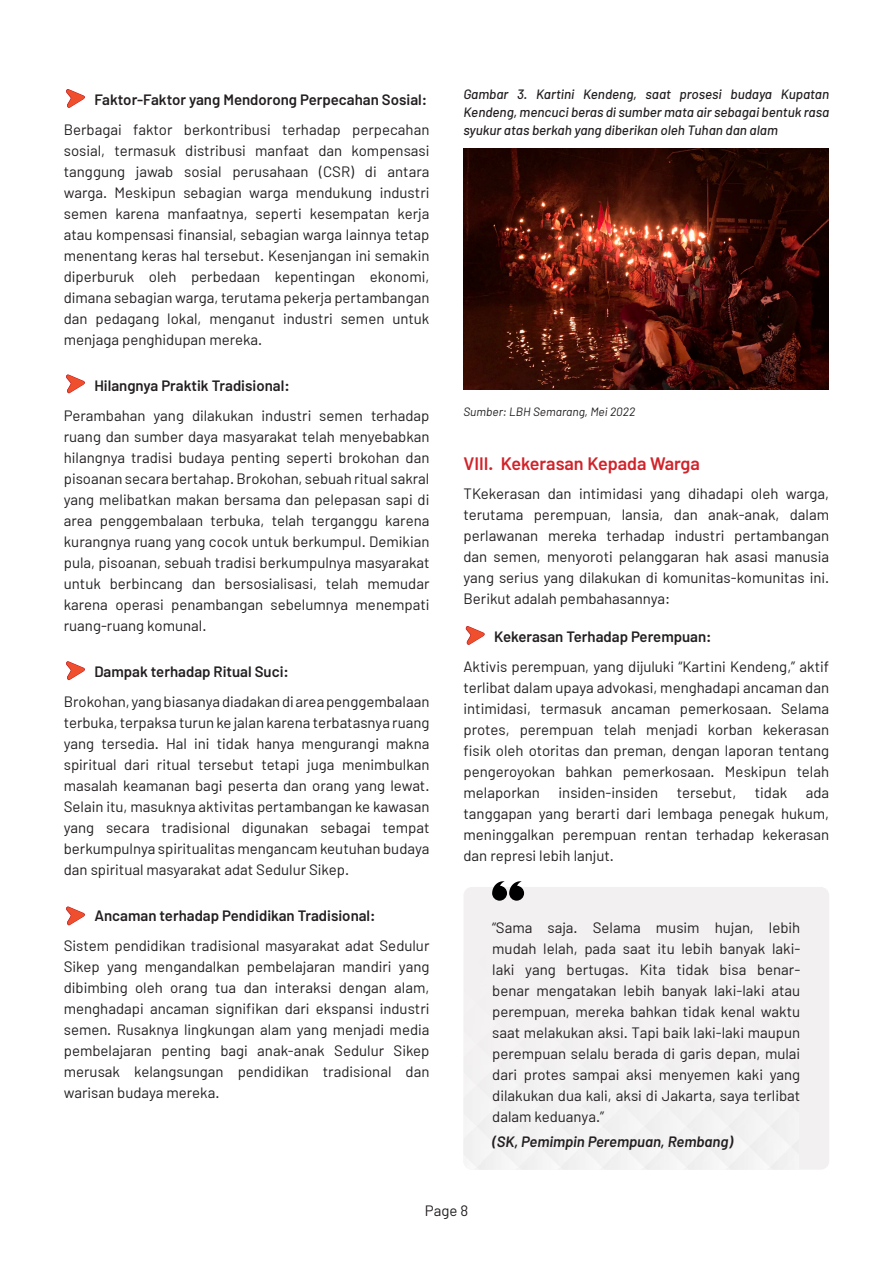
<style>
.page{position:relative;width:893px;height:1263px;background:#fff}
.page>*{position:absolute;margin:0;border:0;box-sizing:border-box;transform-origin:0 0}
.heading_2{font:600 18px "Barlow";color:#d1232a}
.t1{font:15px/21px "Barlow";color:#231f20;text-align:justify}
.t2{font:600 15px "Barlow";color:#231f20}
.t3{font:italic 600 15px "Barlow";color:#231f20}
.gambar{font:italic 500 13.5px/18px "Barlow";color:#231f20;text-align:justify}
.sumber{font:italic 12px "Barlow";color:#231f20}
</style>
<div class="page">
<svg style="left:66px;top:89px;width:19px;height:19px"></svg>
<svg style="left:66px;top:374px;width:19px;height:19px"></svg>
<svg style="left:66px;top:661px;width:19px;height:19px"></svg>
<svg style="left:66px;top:906px;width:19px;height:19px"></svg>
<img style="left:464px;top:148px;width:365px;height:242px">
<svg style="left:466px;top:626px;width:18px;height:19px"></svg>
<div style="left:463px;top:887px;width:366px;height:283px;background:#f3f0f1;border-radius:9px"></div>
<svg style="left:492px;top:881px;width:32px;height:20px"></svg>
<p class="t2" style="left:94px;top:91px;width:334px">Faktor-Faktor yang Mendorong Perpecahan Sosial:</p>
<p class="t1" style="left:64px;top:118px;width:367px">Berbagai faktor berkontribusi terhadap perpecahan sosial, termasuk distribusi manfaat dan kompensasi tanggung jawab sosial perusahaan (CSR) di antara warga. Meskipun sebagian warga mendukung industri semen karena manfaatnya, seperti kesempatan kerja atau kompensasi finansial, sebagian warga lainnya tetap menentang keras hal tersebut. Kesenjangan ini semakin diperburuk oleh perbedaan kepentingan ekonomi, dimana sebagian warga, terutama pekerja pertambangan dan pedagang lokal, menganut industri semen untuk menjaga penghidupan mereka.</p>
<p class="t2" style="left:94px;top:377px;width:197px">Hilangnya Praktik Tradisional:</p>
<p class="t1" style="left:64px;top:404px;width:367px">Perambahan yang dilakukan industri semen terhadap ruang dan sumber daya masyarakat telah menyebabkan hilangnya tradisi budaya penting seperti brokohan dan pisoanan secara bertahap. Brokohan, sebuah ritual sakral yang melibatkan makan bersama dan pelepasan sapi di area penggembalaan terbuka, telah terganggu karena kurangnya ruang yang cocok untuk berkumpul. Demikian pula, pisoanan, sebuah tradisi berkumpulnya masyarakat untuk berbincang dan bersosialisasi, telah memudar karena operasi penambangan sebelumnya menempati ruang-ruang komunal.</p>
<p class="t2" style="left:94px;top:663px;width:196px">Dampak terhadap Ritual Suci:</p>
<p class="t1" style="left:64px;top:690px;width:367px">Brokohan, yang biasanya diadakan di area penggembalaan terbuka, terpaksa turun ke jalan karena terbatasnya ruang yang tersedia. Hal ini tidak hanya mengurangi makna spiritual dari ritual tersebut tetapi juga menimbulkan masalah keamanan bagi peserta dan orang yang lewat.<br>Selain itu, masuknya aktivitas pertambangan ke kawasan yang secara tradisional digunakan sebagai tempat berkumpulnya spiritualitas mengancam keutuhan budaya dan spiritual masyarakat adat Sedulur Sikep.</p>
<p class="t2" style="left:94px;top:907px;width:283px">Ancaman terhadap Pendidikan Tradisional:</p>
<p class="t1" style="left:64px;top:934px;width:367px">Sistem pendidikan tradisional masyarakat adat Sedulur Sikep yang mengandalkan pembelajaran mandiri yang dibimbing oleh orang tua dan interaksi dengan alam, menghadapi ancaman signifikan dari ekspansi industri semen. Rusaknya lingkungan alam yang menjadi media pembelajaran penting bagi anak-anak Sedulur Sikep merusak kelangsungan pendidikan tradisional dan warisan budaya mereka.</p>
<p class="gambar" style="left:463px;top:84px;width:367px">Gambar 3. Kartini Kendeng, saat prosesi budaya Kupatan Kendeng, mencuci beras di sumber mata air sebagai bentuk rasa syukur atas berkah yang diberikan oleh Tuhan dan alam</p>
<p class="sumber" style="left:463px;top:404px;width:173px">Sumber: LBH Semarang, Mei 2022</p>
<p class="heading_2" style="left:463px;top:452px;width:238px">VIII. Kekerasan Kepada Warga</p>
<p class="t1" style="left:463px;top:483px;width:367px">TKekerasan dan intimidasi yang dihadapi oleh warga, terutama perempuan, lansia, dan anak-anak, dalam perlawanan mereka terhadap industri pertambangan dan semen, menyoroti pelanggaran hak asasi manusia yang serius yang dilakukan di komunitas-komunitas ini.<br>Berikut adalah pembahasannya:</p>
<p class="t2" style="left:494px;top:627px;width:219px">Kekerasan Terhadap Perempuan:</p>
<p class="t1" style="left:463px;top:655px;width:367px">Aktivis perempuan, yang dijuluki “Kartini Kendeng,” aktif terlibat dalam upaya advokasi, menghadapi ancaman dan intimidasi, termasuk ancaman pemerkosaan. Selama protes, perempuan telah menjadi korban kekerasan fisik oleh otoritas dan preman, dengan laporan tentang pengeroyokan bahkan pemerkosaan. Meskipun telah melaporkan insiden-insiden tersebut, tidak ada tanggapan yang berarti dari lembaga penegak hukum, meninggalkan perempuan rentan terhadap kekerasan dan represi lebih lanjut.</p>
<p class="t1" style="left:492px;top:917px;width:310px">“Sama saja. Selama musim hujan, lebih mudah lelah, pada saat itu lebih banyak laki&shy;laki yang bertugas. Kita tidak bisa benar&shy;benar mengatakan lebih banyak laki-laki atau perempuan, mereka bahkan tidak kenal waktu saat melakukan aksi. Tapi baik laki-laki maupun perempuan selalu berada di garis depan, mulai dari protes sampai aksi menyemen kaki yang dilakukan dua kali, aksi di Jakarta, saya terlibat dalam keduanya.”</p>
<p class="t3" style="left:492px;top:1133px;width:242px">(SK, Pemimpin Perempuan, Rembang)</p>
<p class="t1" style="left:425px;top:1200px;width:45px">Page 8</p>
</div>
